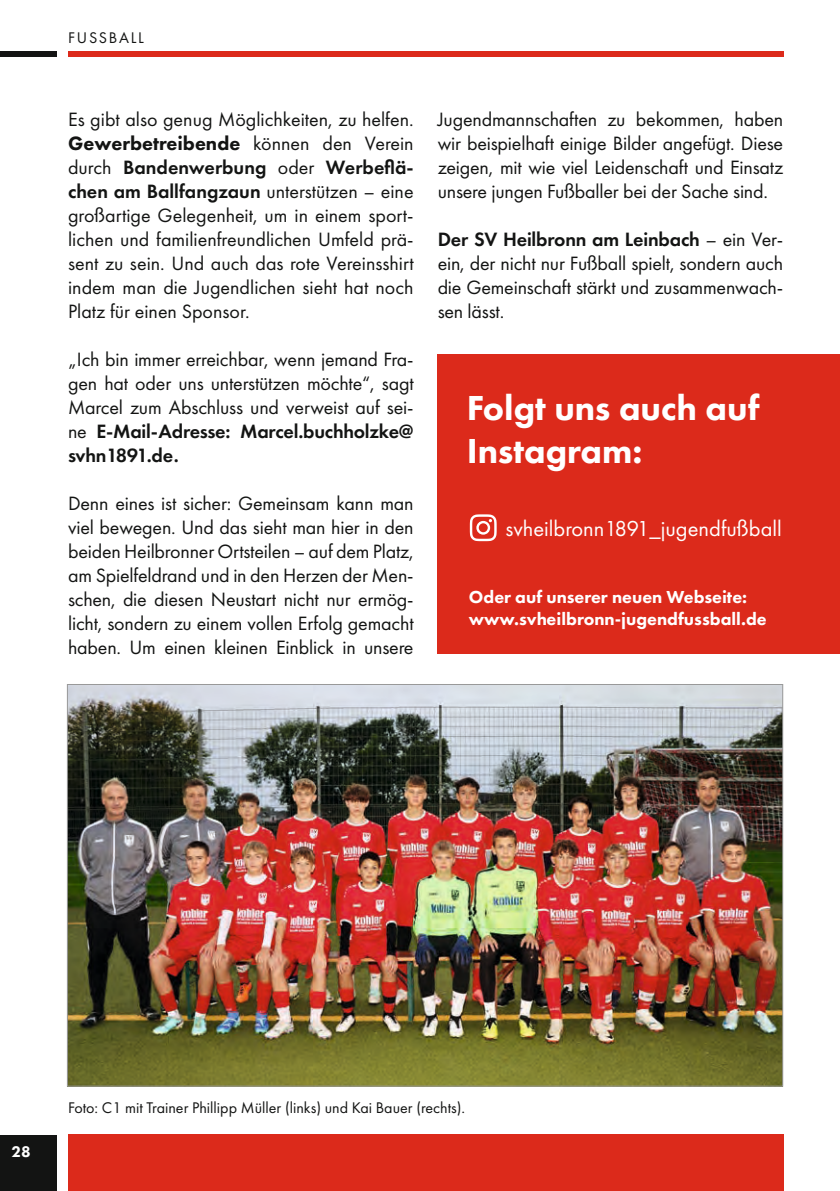
<style>
.page{position:relative;width:840px;height:1191px;background:#fff}
.page>*{position:absolute;margin:0;border:0;box-sizing:border-box;transform-origin:0 0}
.t1{font:800 36px/43.2px "Futura PT";color:#fff}
.t2{font:22.4px "Futura PT";color:#fff}
.t3{font:20px/24px "Futura PT";letter-spacing:-.01em;color:#131413;text-align:justify}
.t4{font:800 18px "Futura PT";color:#fff}
.t5{font:16px "Futura PT";color:#131413}
.t6{font:16px "Futura PT";letter-spacing:.11em;color:#131413}
.t7{font:800 16px "Futura PT";color:#fff}
.s1{font-weight:800}
.s2{font-weight:600}
</style>
<div class="page">
<div style="left:0;top:1134px;width:57px;height:57px;background:#131413"></div>
<div style="left:68px;top:1134px;width:714px;height:57px;background:#dc2a1b"></div>
<div style="left:68px;top:51px;width:714px;height:6px;background:#dc2a1b"></div>
<div style="left:0;top:51px;width:57px;height:6px;background:#131413"></div>
<img style="left:69px;top:686px;width:711px;height:398px">
<div style="left:437px;top:354px;width:402px;height:299px;background:#dc2a1b"></div>
<svg style="left:469px;top:514px;width:27px;height:27px"></svg>
<p class="t6" style="left:68px;top:29px;width:77px">FUSSBALL</p>
<p class="t3" style="left:68px;top:107px;width:347px">Es gibt also genug Möglichkeiten, zu helfen.<br><span class="s1">Gewerbetreibende</span> können den Verein durch <span class="s2">Bandenwerbung</span> oder <span class="s2">Werbeflä&shy;chen am Ballfangzaun</span> unterstützen – eine großartige Gelegenheit, um in einem sport&shy;lichen und familienfreundlichen Umfeld prä&shy;sent zu sein. Und auch das rote Vereinsshirt indem man die Jugendlichen sieht hat noch Platz für einen Sponsor.</p>
<p class="t3" style="left:68px;top:347px;width:347px">„Ich bin immer erreichbar, wenn jemand Fra&shy;gen hat oder uns unterstützen möchte“, sagt Marcel zum Abschluss und verweist auf sei&shy;ne <span class="s2">E-Mail-Adresse: Marcel.buchholzke@ svhn1891.de.</span></p>
<p class="t3" style="left:68px;top:491px;width:347px">Denn eines ist sicher: Gemeinsam kann man viel bewegen. Und das sieht man hier in den beiden Heilbronner Ortsteilen – auf dem Platz, am Spielfeldrand und in den Herzen der Men&shy;schen, die diesen Neustart nicht nur ermög&shy;licht, sondern zu einem vollen Erfolg gemacht haben. Um einen kleinen Einblick in unsere</p>
<p class="t3" style="left:437px;top:107px;width:347px">Jugendmannschaften zu bekommen, haben wir beispielhaft einige Bilder angefügt. Diese zeigen, mit wie viel Leidenschaft und Einsatz unsere jungen Fußballer bei der Sache sind.</p>
<p class="t3" style="left:437px;top:227px;width:347px"><span class="s2">Der SV Heilbronn am Leinbach</span> – ein Ver&shy;ein, der nicht nur Fußball spielt, sondern auch die Gemeinschaft stärkt und zusammenwach&shy;sen lässt.</p>
<p class="t1" style="left:466px;top:385px;width:294px">Folgt uns auch auf<br>Instagram:</p>
<p class="t2" style="left:505px;top:515px;width:278px">svheilbronn1891_jugendfußball</p>
<p class="t4" style="left:468px;top:586px;width:280px">Oder auf unserer neuen Webseite:</p>
<p class="t4" style="left:468px;top:607px;width:299px">www.svheilbronn-jugendfussball.de</p>
<p class="t7" style="left:11px;top:1141px;width:21px">28</p>
<p class="t5" style="left:68px;top:1098px;width:398px">Foto: C1 mit Trainer Phillipp Müller (links) und Kai Bauer (rechts).</p>
</div>
